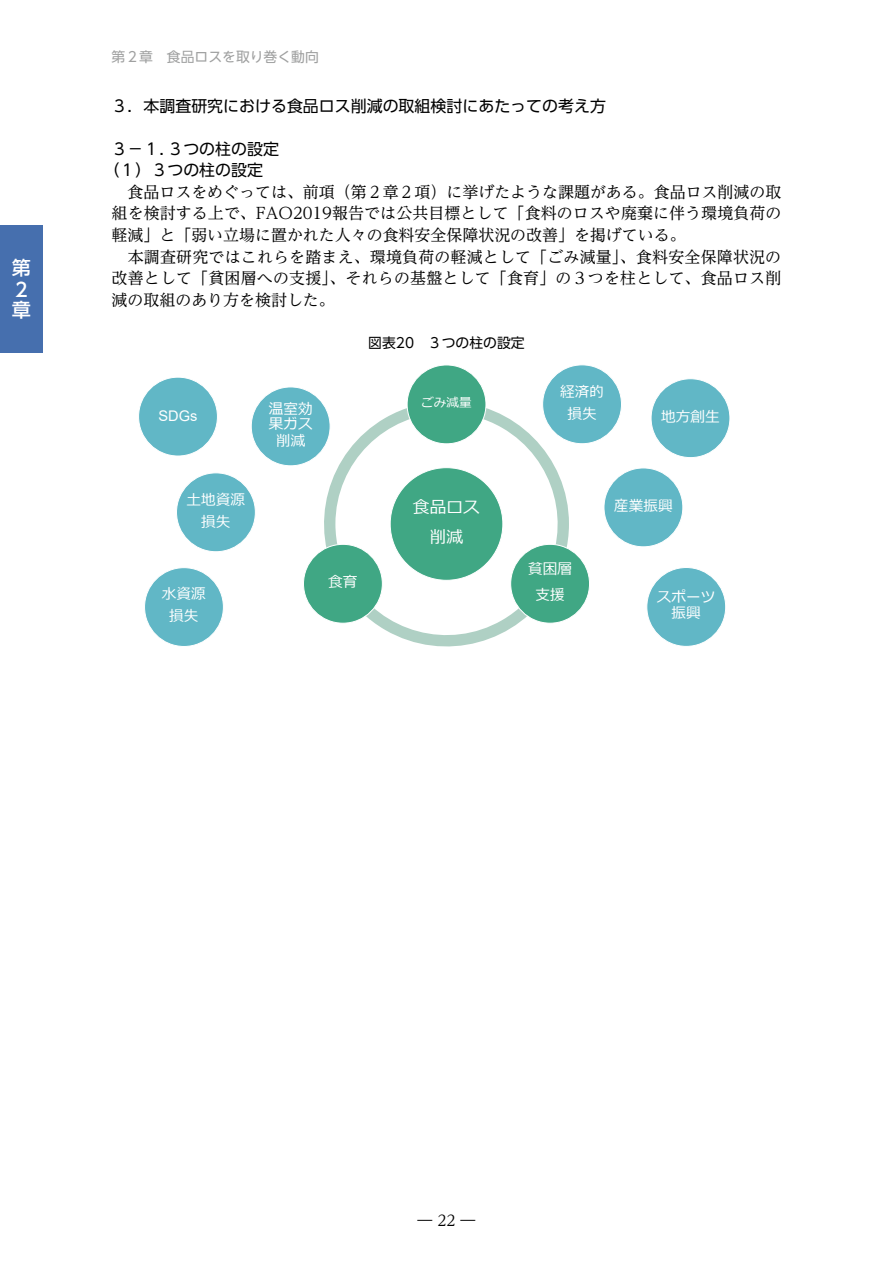
<style>
.page{position:relative;width:893px;height:1263px;background:#fff}
.page>*{position:absolute;margin:0;border:0;box-sizing:border-box;transform-origin:0 0}
.t1{font:500 19.2px/21px "UD Shin Go NT Pro";color:#fff}
.t2{font:16.8px/29.4px "Meiryo";color:#fff;text-align:center}
.t3{font:15.9px/21.6px "UD Reimin Pro";letter-spacing:.005em;color:#000}
.t4{font:15.9px/21.6px "UD Shin Go Pro";color:#000}
.t5{font:14.85px "UD Reimin Pro";color:#000}
.t6{font:14.7px/21.9px "Meiryo";color:#fff;text-align:center}
.t7{font:14.7px "Arial";color:#fff}
.t8{font:13.8px "UD Shin Go NT Pro";color:#9fa0a0}
.t9{font:13.8px "UD Shin Go Pro";color:#000}
.t10{font:12.6px "Meiryo";color:#fff}
</style>
<div class="page">
<div style="left:0;top:225px;width:43px;height:128px;background:#466fae"></div>
<svg style="left:324px;top:408px;width:248px;height:239px"></svg>
<div style="left:390px;top:468px;width:113px;height:112px;background:#40a784;border-radius:50%"></div>
<div style="left:407px;top:365px;width:79px;height:79px;background:#40a784;border-radius:50%"></div>
<div style="left:407px;top:365px;width:79px;height:79px;border:1px solid #fff;border-radius:50%"></div>
<div style="left:511px;top:544px;width:78px;height:79px;background:#40a784;border-radius:50%"></div>
<div style="left:510px;top:544px;width:80px;height:79px;border:1px solid #fff;border-radius:50%"></div>
<div style="left:303px;top:544px;width:79px;height:79px;background:#40a784;border-radius:50%"></div>
<div style="left:303px;top:544px;width:80px;height:79px;border:1px solid #fff;border-radius:50%"></div>
<div style="left:251px;top:387px;width:79px;height:79px;background:#61b7c6;border-radius:50%"></div>
<div style="left:251px;top:387px;width:79px;height:79px;border:1px solid #fff;border-radius:50%"></div>
<div style="left:651px;top:379px;width:79px;height:79px;background:#61b7c6;border-radius:50%"></div>
<div style="left:651px;top:378px;width:79px;height:80px;border:1px solid #fff;border-radius:50%"></div>
<div style="left:647px;top:567px;width:79px;height:79px;background:#61b7c6;border-radius:50%"></div>
<div style="left:646px;top:567px;width:80px;height:80px;border:1px solid #fff;border-radius:50%"></div>
<div style="left:145px;top:568px;width:78px;height:78px;background:#61b7c6;border-radius:50%"></div>
<div style="left:144px;top:567px;width:80px;height:80px;border:1px solid #fff;border-radius:50%"></div>
<div style="left:176px;top:473px;width:79px;height:79px;background:#61b7c6;border-radius:50%"></div>
<div style="left:176px;top:472px;width:80px;height:80px;border:1px solid #fff;border-radius:50%"></div>
<div style="left:139px;top:377px;width:78px;height:79px;background:#61b7c6;border-radius:50%"></div>
<div style="left:138px;top:377px;width:80px;height:79px;border:1px solid #fff;border-radius:50%"></div>
<div style="left:604px;top:468px;width:79px;height:79px;background:#61b7c6;border-radius:50%"></div>
<div style="left:604px;top:468px;width:79px;height:79px;border:1px solid #fff;border-radius:50%"></div>
<div style="left:543px;top:365px;width:78px;height:79px;background:#61b7c6;border-radius:50%"></div>
<div style="left:542px;top:364px;width:80px;height:80px;border:1px solid #fff;border-radius:50%"></div>
<p class="t1" style="left:12px;top:257px;width:20px">第<br>２章</p>
<p class="t8" style="left:112px;top:46px;width:209px">第２章　食品ロスを取り巻く動向</p>
<p class="t4" style="left:112px;top:95px;width:496px">３．本調査研究における食品ロス削減の取組検討にあたっての考え方</p>
<p class="t4" style="left:104px;top:138px;width:177px;text-indent:8px">３－１．３つの柱の設定（１）３つの柱の設定</p>
<p class="t3" style="left:112px;top:181px;width:671px">　食品ロスをめぐっては、前項（第２章２項）に挙げたような課題がある。食品ロス削減の取組を検討する上で、FAO2019報告では公共目標として「食料のロスや廃棄に伴う環境負荷の軽減」と「弱い立場に置かれた人々の食料安全保障状況の改善」を掲げている。<br>　本調査研究ではこれらを踏まえ、環境負荷の軽減として「ごみ減量」、食料安全保障状況の改善として「貧困層への支援」、それらの基盤として「食育」の３つを柱として、食品ロス削減の取組のあり方を検討した。</p>
<p class="t9" style="left:368px;top:331px;width:158px">図表20　３つの柱の設定</p>
<p class="t7" style="left:158px;top:406px;width:41px">SDGs</p>
<p class="t6" style="left:187px;top:489px;width:60px">⼟地資源損失</p>
<p class="t6" style="left:162px;top:584px;width:45px">⽔資源損失</p>
<p class="t6" style="left:560px;top:381px;width:45px">経済的損失</p>
<p class="t10" style="left:421px;top:394px;width:52px">ごみ減量</p>
<p class="t6" style="left:269px;top:401px;width:45px;line-height:16px">温室効果ガス削減</p>
<p class="t6" style="left:661px;top:406px;width:60px">地⽅創⽣</p>
<p class="t6" style="left:328px;top:572px;width:31px">⾷育</p>
<p class="t2" style="left:413px;top:493px;width:68px">⾷品ロス削減</p>
<p class="t6" style="left:528px;top:557px;width:45px;line-height:25.7px">貧困層⽀援</p>
<p class="t6" style="left:614px;top:495px;width:60px">産業振興</p>
<p class="t6" style="left:657px;top:589px;width:60px;line-height:16.2px">スポーツ振興</p>
<p class="t5" style="left:418px;top:1208px;width:59px">―22―</p>
</div>
